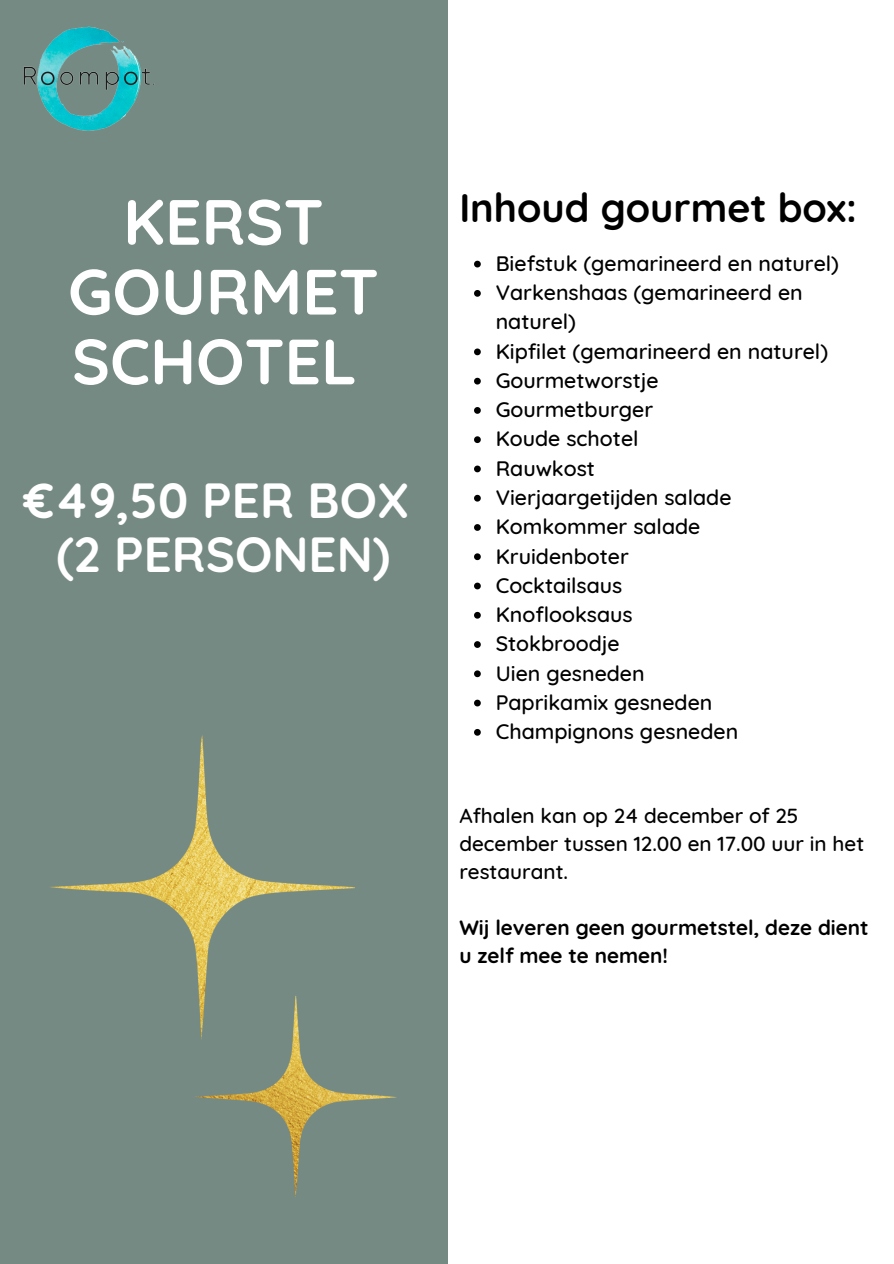
<style>
.page{position:relative;width:894px;height:1264px;background:#fff}
.page>*{position:absolute;margin:0;border:0;box-sizing:border-box;transform-origin:0 0}
.t1{font:700 63.9px/69.8px "Quicksand";color:#fff;text-align:center}
.t2{font:700 49.2px/54px "Quicksand";color:#fff;text-align:center}
.t3{font:700 39.75px "Quicksand";color:#000}
.t4{font:500 21.3px/29.2px "Quicksand";color:#000}
.t5{font:500 20.7px/28.2px "Quicksand";color:#000}
.t6{font:700 20.7px/28.2px "Quicksand";color:#000}
</style>
<div class="page">
<div style="left:0;top:0;width:447px;height:1263px;background:#768a84"></div>
<img style="left:23px;top:26px;width:132px;height:105px">
<svg style="left:474px;top:261px;width:6px;height:6px"></svg>
<svg style="left:474px;top:290px;width:6px;height:7px"></svg>
<svg style="left:474px;top:348px;width:6px;height:7px"></svg>
<svg style="left:474px;top:378px;width:6px;height:6px"></svg>
<svg style="left:474px;top:407px;width:6px;height:7px"></svg>
<svg style="left:474px;top:436px;width:6px;height:7px"></svg>
<svg style="left:474px;top:465px;width:6px;height:7px"></svg>
<svg style="left:474px;top:495px;width:6px;height:6px"></svg>
<svg style="left:474px;top:524px;width:6px;height:7px"></svg>
<svg style="left:474px;top:553px;width:6px;height:7px"></svg>
<svg style="left:474px;top:582px;width:6px;height:7px"></svg>
<svg style="left:474px;top:612px;width:6px;height:6px"></svg>
<svg style="left:474px;top:641px;width:6px;height:7px"></svg>
<svg style="left:474px;top:670px;width:6px;height:7px"></svg>
<svg style="left:474px;top:699px;width:6px;height:7px"></svg>
<svg style="left:474px;top:729px;width:6px;height:6px"></svg>
<img style="left:50px;top:736px;width:346px;height:461px">
<p class="t1" style="left:68px;top:186px;width:312px">KERST<br>GOURMET<br>SCHOTEL</p>
<h4 class="t2" style="left:24px;top:473px;width:387px">€49,50 PER BOX (2 PERSONEN)</h4>
<h1 class="t3" style="left:459px;top:182px;width:399px">Inhoud gourmet box:</h1>
<h2 class="t4" style="left:495px;top:248px;width:345px">Biefstuk (gemarineerd en naturel)</h2>
<p class="t4" style="left:495px;top:277px;width:308px">Varkenshaas (gemarineerd en naturel)</p>
<h3 class="t4" style="left:495px;top:336px;width:334px">Kipfilet (gemarineerd en naturel)</h3>
<p class="t4" style="left:495px;top:365px;width:164px">Gourmetworstje</p>
<p class="t4" style="left:495px;top:394px;width:159px">Gourmetburger</p>
<p class="t4" style="left:495px;top:424px;width:144px">Koude schotel</p>
<p class="t4" style="left:495px;top:453px;width:101px">Rauwkost</p>
<p class="t4" style="left:495px;top:482px;width:237px">Vierjaargetijden salade</p>
<p class="t4" style="left:495px;top:511px;width:206px">Komkommer salade</p>
<p class="t4" style="left:495px;top:541px;width:135px">Kruidenboter</p>
<p class="t4" style="left:495px;top:570px;width:128px">Cocktailsaus</p>
<p class="t4" style="left:495px;top:599px;width:138px">Knoflooksaus</p>
<p class="t4" style="left:495px;top:628px;width:125px">Stokbroodje</p>
<p class="t4" style="left:495px;top:658px;width:150px">Uien gesneden</p>
<p class="t4" style="left:495px;top:687px;width:218px">Paprikamix gesneden</p>
<p class="t4" style="left:495px;top:716px;width:244px">Champignons gesneden</p>
<p class="t5" style="left:459px;top:800px;width:406px">Afhalen kan op 24 december of 25 december tussen 12.00 en 17.00 uur in het restaurant.</p>
<p class="t6" style="left:459px;top:913px;width:410px">Wij leveren geen gourmetstel, deze dient u zelf mee te nemen!</p>
</div>
